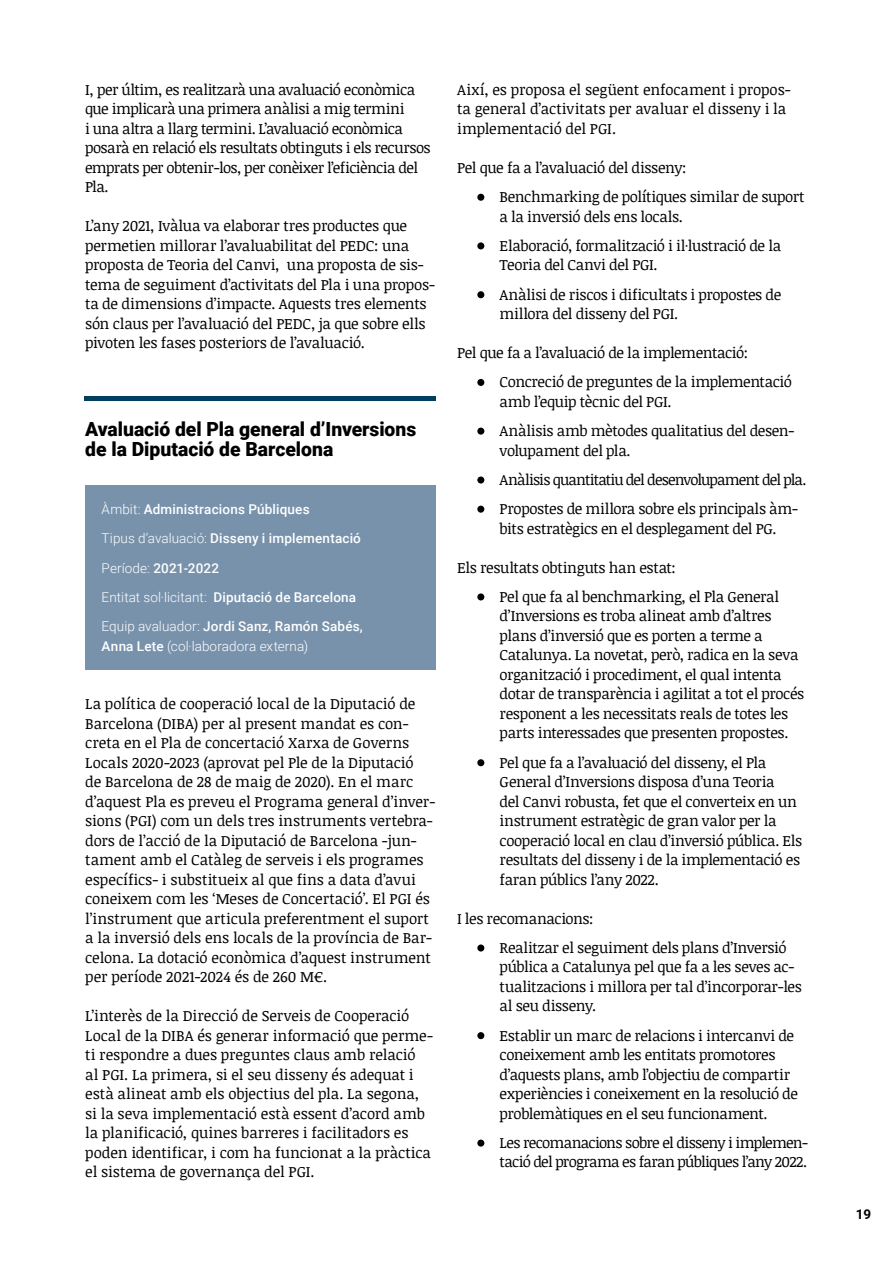
<style>
.page{position:relative;width:893px;height:1263px;background:#fff}
.page>*{position:absolute;margin:0;border:0;box-sizing:border-box;transform-origin:0 0}
.t1{font:900 19.5px/19.5px "Roboto";color:#000}
.t2{font:15px/19.5px "Noticia Text";letter-spacing:-.02em;color:#000}
.t3{font:15px/29.2px "Noticia Text";letter-spacing:-.04em;color:#000}
.t4{font:15px/19.5px "Noticia Text";letter-spacing:-.045em;color:#000}
.t5{font:500 13.5px/29.2px "Roboto";letter-spacing:.015em;color:#fff}
.t6{font:300 13.5px "Roboto";letter-spacing:.005em;color:#fff}
.t7{font:700 13.5px "Roboto";color:#000}
.s1{font-weight:300}
.s2{font-weight:500}
</style>
<div class="page">
<hr style="left:85px;top:397px;width:351px;height:4px;background:#013e5f">
<div style="left:85px;top:485px;width:351px;height:185px;background:#7892ac"></div>
<div style="left:477px;top:194px;width:7px;height:7px;background:#000;border-radius:50%"></div>
<div style="left:477px;top:242px;width:7px;height:7px;background:#000;border-radius:50%"></div>
<div style="left:477px;top:291px;width:7px;height:7px;background:#000;border-radius:50%"></div>
<div style="left:477px;top:379px;width:7px;height:7px;background:#000;border-radius:50%"></div>
<div style="left:477px;top:428px;width:7px;height:7px;background:#000;border-radius:50%"></div>
<div style="left:477px;top:476px;width:7px;height:7px;background:#000;border-radius:50%"></div>
<div style="left:477px;top:506px;width:7px;height:7px;background:#000;border-radius:50%"></div>
<div style="left:477px;top:593px;width:7px;height:7px;background:#000;border-radius:50%"></div>
<div style="left:477px;top:759px;width:7px;height:7px;background:#000;border-radius:50%"></div>
<div style="left:477px;top:944px;width:7px;height:7px;background:#000;border-radius:50%"></div>
<div style="left:477px;top:1032px;width:7px;height:7px;background:#000;border-radius:50%"></div>
<div style="left:477px;top:1139px;width:7px;height:7px;background:#000;border-radius:50%"></div>
<p class="t2" style="left:85px;top:79px;width:347px">I, per últim, es realitzarà una avaluació econòmica que implicarà una primera anàlisi a mig termini<br>i una altra a llarg termini. L’avaluació econòmica posarà en relació els resultats obtinguts i els recursos emprats per obtenir-los, per conèixer l’eficiència del Pla.</p>
<p class="t2" style="left:85px;top:216px;width:351px">L’any 2021, Ivàlua va elaborar tres productes que permetien millorar l’avaluabilitat del PEDC: una proposta de Teoria del Canvi, una proposta de sis&shy;tema de seguiment d’activitats del Pla i una propos&shy;ta de dimensions d’impacte. Aquests tres elements són claus per l’avaluació del PEDC, ja que sobre ells pivoten les fases posteriors de l’avaluació.</p>
<h1 class="t1" style="left:85px;top:419px;width:333px">Avaluació del Pla general d’Inversions de la Diputació de Barcelona</h1>
<p class="t5" style="left:102px;top:494px;width:263px"><span class="s1">Àmbit:</span> Administracions Públiques<br><span class="s1">Tipus d’avaluació:</span> Disseny i implementació <span class="s1">Període:</span> 2021-2022<br><span class="s1">Entitat sol·licitant:</span> Diputació de Barcelona <span class="s1">Equip avaluador:</span> Jordi Sanz, Ramón Sabés,</p>
<p class="t6" style="left:102px;top:636px;width:208px"><span class="s2">Anna Lete</span> (col·laboradora externa)</p>
<p class="t2" style="left:85px;top:694px;width:352px">La política de cooperació local de la Diputació de Barcelona (DIBA) per al present mandat es con&shy;creta en el Pla de concertació Xarxa de Governs Locals 2020-2023 (aprovat pel Ple de la Diputació<br>de Barcelona de 28 de maig de 2020). En el marc d’aquest Pla es preveu el Programa general d’inver&shy;sions (PGI) com un dels tres instruments vertebra&shy;dors de l’acció de la Diputació de Barcelona -jun&shy;tament amb el Catàleg de serveis i els programes específics- i substitueix al que fins a data d’avui coneixem com les ‘Meses de Concertació’. El PGI és l’instrument que articula preferentment el suport a la inversió dels ens locals de la província de Bar&shy;celona. La dotació econòmica d’aquest instrument per període 2021-2024 és de 260 M€.</p>
<p class="t2" style="left:85px;top:1006px;width:349px">L’interès de la Direcció de Serveis de Cooperació Local de la DIBA és generar informació que perme&shy;ti respondre a dues preguntes claus amb relació<br>al PGI. La primera, si el seu disseny és adequat i està alineat amb els objectius del pla. La segona, si la seva implementació està essent d’acord amb la planificació, quines barreres i facilitadors es poden identificar, i com ha funcionat a la pràctica el sistema de governança del PGI.</p>
<p class="t2" style="left:457px;top:79px;width:335px">Així, es proposa el següent enfocament i propos&shy;ta general d’activitats per avaluar el disseny i la implementació del PGI.</p>
<p class="t2" style="left:500px;top:152px;width:307px;line-height:29.2px;text-indent:-43px">Pel que fa a l’avaluació del disseny:<br>Benchmarking de polítiques similar de suport</p>
<p class="t2" style="left:500px;top:201px;width:283px;line-height:29.2px">a la inversió dels ens locals.<br>Elaboració, formalització i il·lustració de la</p>
<p class="t2" style="left:500px;top:250px;width:283px;line-height:29.2px">Teoria del Canvi del PGI.<br>Anàlisi de riscos i dificultats i propostes de</p>
<p class="t2" style="left:500px;top:304px;width:180px">millora del disseny del PGI.</p>
<p class="t2" style="left:500px;top:338px;width:294px;line-height:29.2px;text-indent:-43px">Pel que fa a l’avaluació de la implementació:<br>Concreció de preguntes de la implementació</p>
<p class="t2" style="left:500px;top:386px;width:296px;line-height:29.2px">amb l’equip tècnic del PGI.<br>Anàlisis amb mètodes qualitatius del desen-</p>
<p class="t3" style="left:500px;top:435px;width:308px">volupament del pla.<br>Anàlisis quantitatiu del desenvolupament del pla.<br>Propostes de millora sobre els principals àm-</p>
<p class="t2" style="left:500px;top:518px;width:278px">bits estratègics en el desplegament del PG.</p>
<p class="t2" style="left:500px;top:552px;width:281px;line-height:29.2px;text-indent:-43px">Els resultats obtinguts han estat:<br>Pel que fa al benchmarking, el Pla General</p>
<p class="t2" style="left:500px;top:606px;width:306px">d’Inversions es troba alineat amb d’altres plans d’inversió que es porten a terme a Catalunya. La novetat, però, radica en la seva organització i procediment, el qual intenta dotar de transparència i agilitat a tot el procés responent a les necessitats reals de totes les parts interessades que presenten propostes.</p>
<p class="t2" style="left:500px;top:752px;width:304px">Pel que fa a l’avaluació del disseny, el Pla General d’Inversions disposa d’una Teoria<br>del Canvi robusta, fet que el converteix en un instrument estratègic de gran valor per la cooperació local en clau d’inversió pública. Els resultats del disseny i de la implementació es faran públics l’any 2022.</p>
<p class="t2" style="left:500px;top:903px;width:288px;line-height:29.2px;text-indent:-43px">I les recomanacions:<br>Realitzar el seguiment dels plans d’Inversió</p>
<p class="t2" style="left:500px;top:957px;width:304px">pública a Catalunya pel que fa a les seves ac&shy;tualitzacions i millora per tal d’incorporar-les al seu disseny.</p>
<p class="t2" style="left:500px;top:1025px;width:300px">Establir un marc de relacions i intercanvi de coneixement amb les entitats promotores d’aquests plans, amb l’objectiu de compartir experiències i coneixement en la resolució de problemàtiques en el seu funcionament.</p>
<p class="t4" style="left:500px;top:1132px;width:310px">Les recomanacions sobre el disseny i implemen&shy;tació del programa es faran públiques l’any 2022.</p>
<p class="t7" style="left:856px;top:1205px;width:17px">19</p>
</div>
